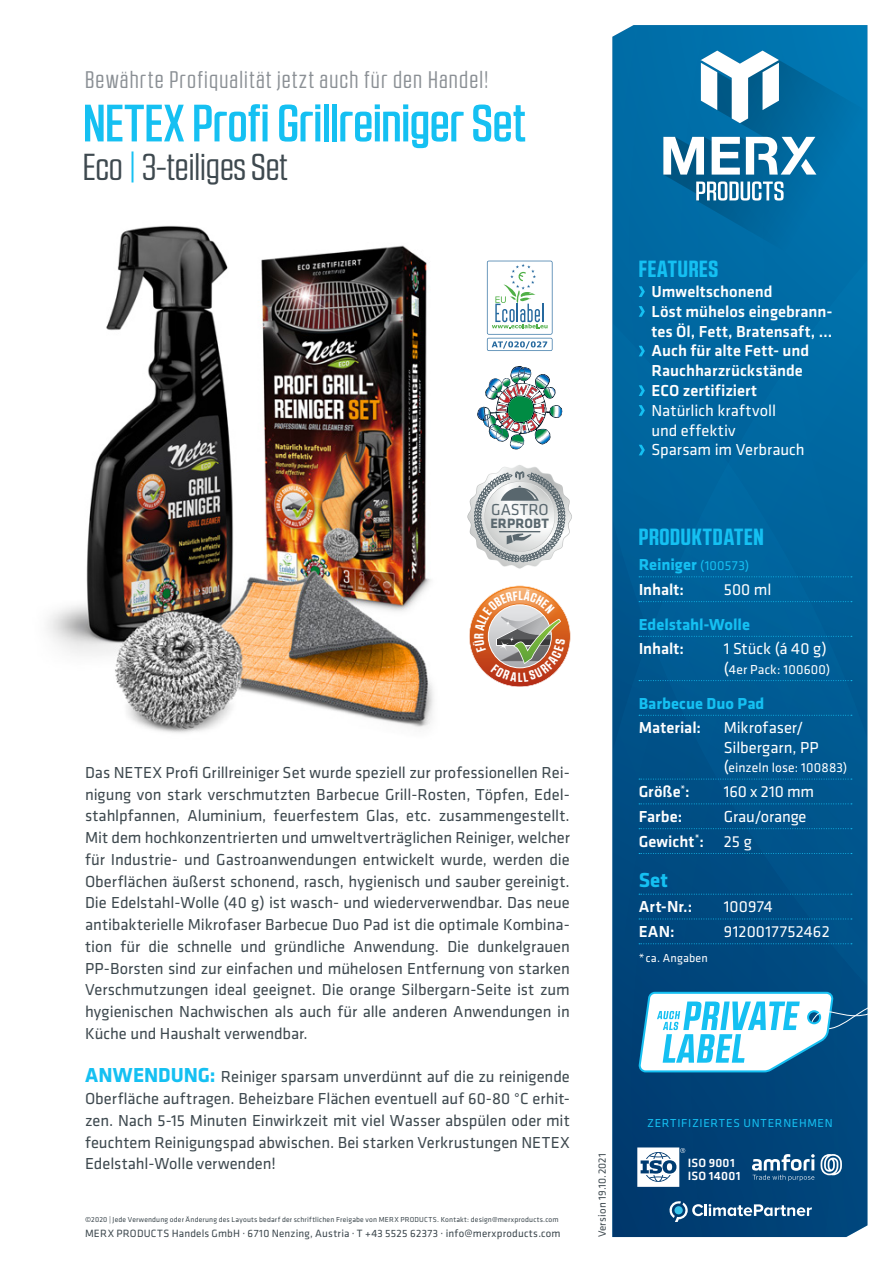
<style>
.page{position:relative;width:893px;height:1263px;background:#fff}
.page>*{position:absolute;margin:0;border:0;box-sizing:border-box;transform-origin:0 0}
.t1{font:500 52.5px "RB No 2.1 a";letter-spacing:-.005em;color:#15c0f2}
.t2{font:37.5px "RB No 2.1 a";color:#3e494f}
.t3{font:24px "RB No 2.1 a";letter-spacing:.05em;color:#8b9095}
.t4{font:700 23.4px "RB No 2.1 a";letter-spacing:.035em;color:#15c0f2}
.t5{font:700 21px "Klavika";color:#15c0f2}
.t6{font:16.5px/21.8px "Klavika";letter-spacing:-.005em;color:#3e494f;text-align:justify}
.t7{font:500 16.5px/19.8px "Klavika";color:#fff}
.t8{font:16.5px/19.5px "Klavika";letter-spacing:.005em;color:#fff}
.t9{font:700 16.5px/24.8px "Klavika";color:#15c0f2}
.t10{font:16.5px "Klavika";color:#59676e}
.t11{font:700 13.95px "Klavika";letter-spacing:.01em;color:#59676e}
.t12{font:13.5px "Klavika";letter-spacing:.01em;color:#fff}
.t13{font:500 12.45px/12.5px "Klavika";letter-spacing:.02em;color:#fff}
.t14{font:12px "Klavika";letter-spacing:.055em;color:#15c0f2}
.t15{font:12px "Klavika";letter-spacing:.015em;color:#fff}
.t16{font:10.95px "Klavika";letter-spacing:.015em;color:#3e494f}
.t17{font:7.5px "Klavika";letter-spacing:.025em;color:#3e494f}
.s1{color:#15c0f2}
.s2{font-weight:700;font-size:21px;color:#15c0f2}
.s3{font-weight:400}
.s4{font-weight:400;font-size:13.5px}
.s5{font-weight:500;color:#fff}
.s6{font-weight:400;color:#fff}
.s7{font-size:16.5px}
.s8{font-weight:500}
</style>
<div class="page">
<svg style="left:612px;top:25px;width:255px;height:1212px;background:#005990"></svg>
<svg style="left:663px;top:51px;width:205px;height:232px;background:#006da6"></svg>
<svg style="left:712px;top:137px;width:28px;height:38px"></svg>
<svg style="left:663px;top:137px;width:41px;height:38px"></svg>
<svg style="left:746px;top:137px;width:70px;height:38px"></svg>
<svg style="left:696px;top:181px;width:88px;height:20px"></svg>
<svg style="left:637px;top:1147px;width:48px;height:40px"></svg>
<svg style="left:752px;top:1154px;width:90px;height:27px"></svg>
<svg style="left:669px;top:1200px;width:143px;height:22px;background:#396c95"></svg>
<svg style="left:701px;top:51px;width:78px;height:73px"></svg>
<img style="left:47px;top:225px;width:454px;height:508px">
<svg style="left:639px;top:286px;width:6px;height:11px"></svg>
<svg style="left:639px;top:306px;width:6px;height:11px"></svg>
<svg style="left:639px;top:346px;width:6px;height:10px"></svg>
<svg style="left:639px;top:385px;width:6px;height:11px"></svg>
<svg style="left:639px;top:405px;width:6px;height:11px"></svg>
<svg style="left:639px;top:445px;width:6px;height:10px"></svg>
<svg style="left:639px;top:576px;width:213px;height:1px"></svg>
<svg style="left:639px;top:601px;width:213px;height:1px"></svg>
<svg style="left:639px;top:636px;width:213px;height:1px"></svg>
<svg style="left:639px;top:680px;width:213px;height:1px"></svg>
<svg style="left:639px;top:715px;width:213px;height:1px"></svg>
<svg style="left:639px;top:779px;width:213px;height:1px"></svg>
<svg style="left:639px;top:803px;width:213px;height:1px"></svg>
<svg style="left:639px;top:828px;width:213px;height:1px"></svg>
<svg style="left:639px;top:853px;width:213px;height:1px"></svg>
<svg style="left:639px;top:894px;width:213px;height:1px"></svg>
<svg style="left:639px;top:918px;width:213px;height:1px"></svg>
<svg style="left:639px;top:943px;width:213px;height:1px"></svg>
<svg style="left:639px;top:991px;width:229px;height:81px"></svg>
<img style="left:477px;top:366px;width:85px;height:83px">
<img style="left:512px;top:371px;width:18px;height:7px">
<svg style="left:487px;top:261px;width:65px;height:90px"></svg>
<svg style="left:467px;top:464px;width:105px;height:105px"></svg>
<svg style="left:469px;top:586px;width:102px;height:101px"></svg>
<p class="t3" style="left:85px;top:66px;width:405px">Bewährte Profiqualität jetzt auch für den Handel!</p>
<p class="t1" style="left:83px;top:93px;width:444px">NETEX Profi Grillreiniger Set</p>
<p class="t2" style="left:83px;top:146px;width:206px">Eco <span class="s1">|</span> 3-teiliges Set</p>
<p class="t10" style="left:491px;top:499px;width:59px">GASTRO</p>
<p class="t11" style="left:490px;top:513px;width:60px">ERPROBT</p>
<p class="t6" style="left:85px;top:761px;width:486px">Das NETEX Profi Grillreiniger Set wurde speziell zur professionellen Rei&shy;nigung von stark verschmutzten Barbecue Grill-Rosten, Töpfen, Edel&shy;stahlpfannen, Aluminium, feuerfestem Glas, etc. zusammengestellt.<br>Mit dem hochkonzentrierten und umweltverträglichen Reiniger, welcher für Industrie- und Gastroanwendungen entwickelt wurde, werden die Oberflächen äußerst schonend, rasch, hygienisch und sauber gereinigt.<br>Die Edelstahl-Wolle (40 g) ist wasch- und wiederverwendbar. Das neue antibakterielle Mikrofaser Barbecue Duo Pad ist die optimale Kombina&shy;tion für die schnelle und gründliche Anwendung. Die dunkelgrauen PP-Borsten sind zur einfachen und mühelosen Entfernung von starken Verschmutzungen ideal geeignet. Die orange Silbergarn-Seite ist zum hygienischen Nachwischen als auch für alle anderen Anwendungen in Küche und Haushalt verwendbar.</p>
<p class="t6" style="left:85px;top:1065px;width:486px"><span class="s2">ANWENDUNG:</span> Reiniger sparsam unverdünnt auf die zu reinigende Oberfläche auftragen. Beheizbare Flächen eventuell auf 60-80 °C erhit&shy;zen. Nach 5-15 Minuten Einwirkzeit mit viel Wasser abspülen oder mit feuchtem Reinigungspad abwischen. Bei starken Verkrustungen NETEX Edelstahl-Wolle verwenden!</p>
<p class="t17" style="left:85px;top:1215px;width:475px">©2020 | Jede Verwendung oder Änderung des Layouts bedarf der schriftlichen Freigabe von MERX PRODUCTS. Kontakt: design@merxproducts.com</p>
<p class="t16" style="left:85px;top:1226px;width:477px">MERX PRODUCTS Handels GmbH · 6710 Nenzing, Austria · T +43 5525 62373 · info@merxproducts.com</p>
<p class="t16" style="left:595px;top:1237px;width:86px;rotate:-90deg">Version 19.10.2021</p>
<p class="t4" style="left:639px;top:255px;width:81px">FEATURES</p>
<p class="t7" style="left:651px;top:281px;width:183px">Umweltschonend<br>Löst mühelos eingebrann&shy;tes Öl, Fett, Bratensaft, …<br>Auch für alte Fett- und<br>Rauchharzrückstände<br>ECO zertifiziert<br><span class="s3">Natürlich kraftvoll<br>und effektiv<br>Sparsam im Verbrauch</span></p>
<p class="t4" style="left:639px;top:523px;width:127px">PRODUKTDATEN</p>
<p class="t9" style="left:639px;top:551px;width:112px">Reiniger <span class="s4">(100573)<br></span><span class="s5">Inhalt:</span></p>
<p class="t9" style="left:639px;top:571px;width:134px;line-height:34.7px;text-indent:85px"><span class="s6">500 ml<br></span>Edelstahl-Wolle</p>
<p class="t7" style="left:639px;top:639px;width:47px">Inhalt:</p>
<p class="t8" style="left:724px;top:639px;width:104px">1 Stück (á 40 g)</p>
<p class="t12" style="left:724px;top:660px;width:108px"><span class="s7">(</span>4er Pack: 100600)</p>
<p class="t9" style="left:639px;top:690px;width:127px">Barbecue Duo Pad<br><span class="s5">Material:</span></p>
<p class="t8" style="left:724px;top:717px;width:97px">Mikrofaser/<br>Silbergarn, PP</p>
<p class="t12" style="left:724px;top:759px;width:125px"><span class="s7">(</span>einzeln lose: 100883)</p>
<p class="t7" style="left:639px;top:781px;width:53px">Größe<sup>*</sup>:</p>
<p class="t8" style="left:724px;top:781px;width:92px">160 x 210 mm</p>
<p class="t7" style="left:639px;top:806px;width:45px">Farbe:</p>
<p class="t8" style="left:639px;top:803px;width:169px;line-height:24.8px;text-indent:85px">Grau/orange<br><span class="s8">Gewicht</span><sup>*</sup><span class="s8">:</span> 25 g</p>
<p class="t5" style="left:639px;top:865px;width:31px">Set</p>
<p class="t7" style="left:639px;top:896px;width:55px">Art-Nr.:</p>
<p class="t8" style="left:724px;top:896px;width:50px">100974</p>
<p class="t7" style="left:639px;top:921px;width:38px">EAN:</p>
<p class="t8" style="left:724px;top:921px;width:107px">9120017752462</p>
<p class="t15" style="left:639px;top:950px;width:71px">* ca. Angaben</p>
<p class="t14" style="left:647px;top:1115px;width:187px">ZERTIFIZIERTES UNTERNEHMEN</p>
<p class="t13" style="left:688px;top:1156px;width:54px">ISO 9001<br>ISO 14001</p>
</div>
